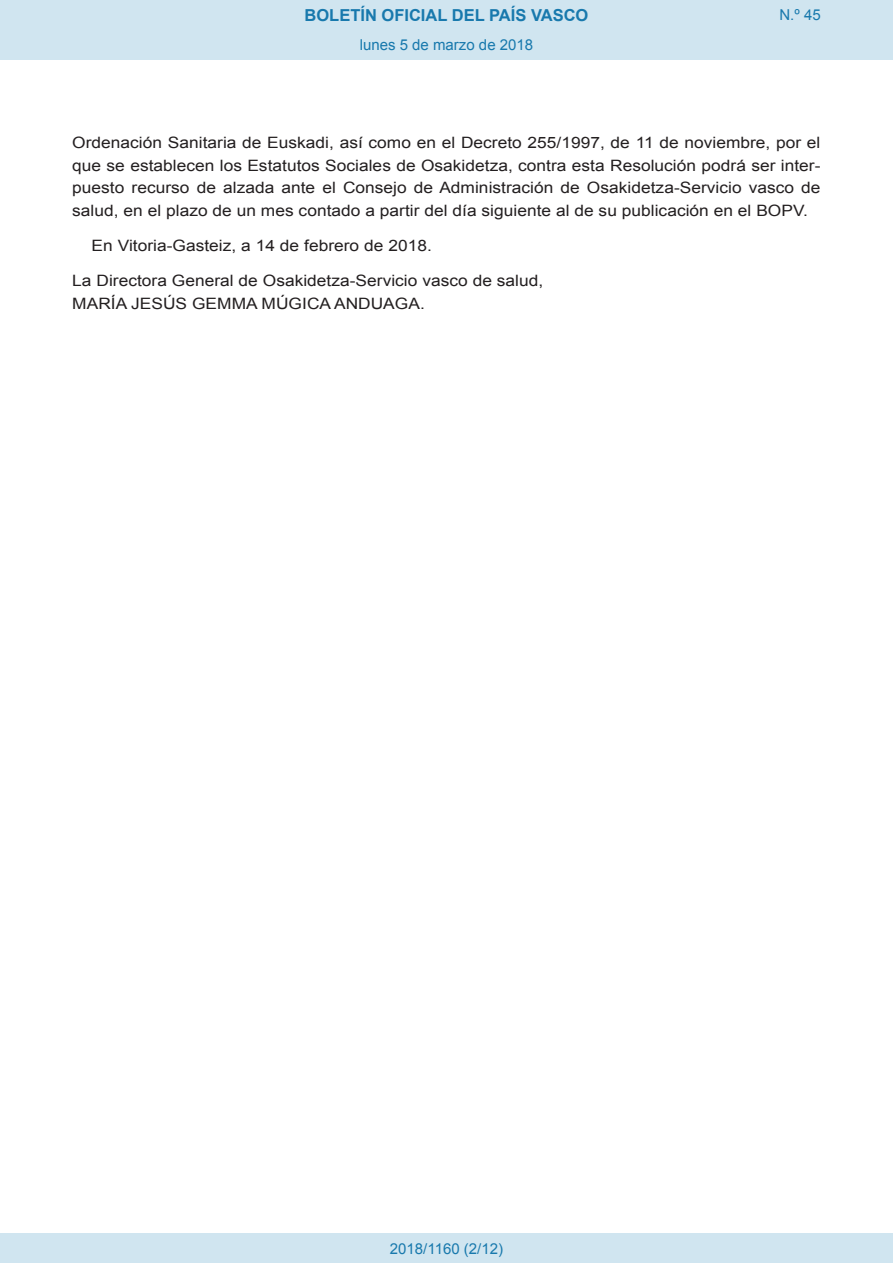
<style>
.page{position:relative;width:893px;height:1263px;background:#fff}
.page>*{position:absolute;margin:0;border:0;box-sizing:border-box;transform-origin:0 0}
.t1{font:700 16.5px "Arial";color:#1879ad}
.BOPVDetalle{font:15.6px/22.5px "Arial";color:#231f20;text-align:justify;scale:1.11 1}
.BOPVFirmaPuesto{font:15.6px "Arial";color:#231f20;scale:1.11 1}
.BOPVFirmaLugFec{font:15.6px "Arial";color:#231f20;scale:1.11 1}
.BOPVFirmaNombre{font:15.6px "Arial";color:#231f20;scale:1.11 1}
.Paginacion_Centro{font:15px "Arial";color:#1879ad}
</style>
<div class="page">
<div style="left:0;top:0;width:893px;height:60px;background:#d0e5f0"></div>
<div style="left:0;top:1233px;width:893px;height:30px;background:#d0e5f0"></div>
<p class="t1" style="left:305px;top:4px;width:285px">BOLETÍN OFICIAL DEL PAÍS VASCO</p>
<p class="Paginacion_Centro" style="left:360px;top:35px;width:175px">lunes 5 de marzo de 2018</p>
<p class="Paginacion_Centro" style="left:779px;top:5px;width:43px">N.º 45</p>
<p class="BOPVDetalle" style="left:72px;top:132px;width:676px">Ordenación Sanitaria de Euskadi, así como en el Decreto 255/1997, de 11 de noviembre, por el que se establecen los Estatutos Sociales de Osakidetza, contra esta Resolución podrá ser inter&shy;puesto recurso de alzada ante el Consejo de Administración de Osakidetza-Servicio vasco de salud, en el plazo de un mes contado a partir del día siguiente al de su publicación en el BOPV.</p>
<p class="BOPVFirmaLugFec" style="left:92px;top:235px;width:308px">En Vitoria-Gasteiz, a 14 de febrero de 2018.</p>
<p class="BOPVFirmaPuesto" style="left:72px;top:270px;width:426px">La Directora General de Osakidetza-Servicio vasco de salud,</p>
<p class="BOPVFirmaNombre" style="left:72px;top:293px;width:319px">MARÍA JESÚS GEMMA MÚGICA ANDUAGA.</p>
<p class="Paginacion_Centro" style="left:390px;top:1238px;width:115px">2018/1160 (2/12)</p>
</div>
